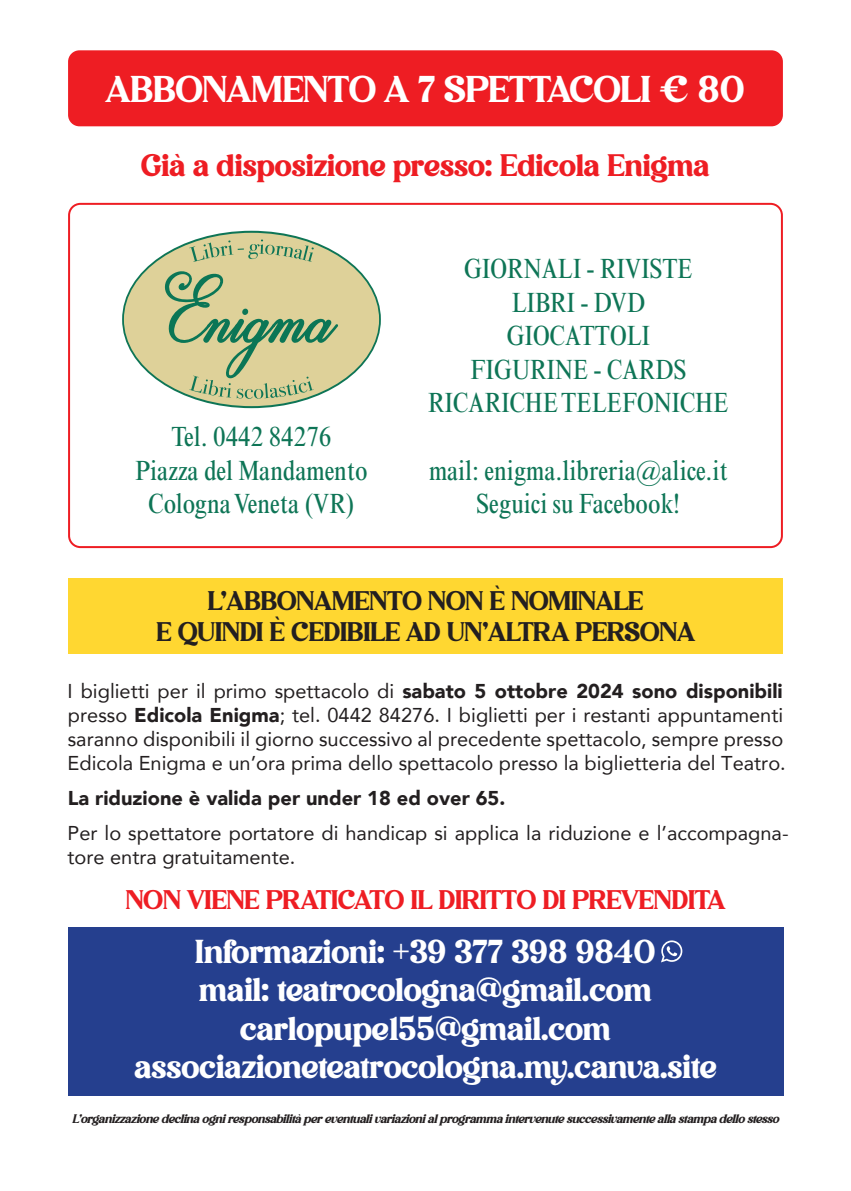
<style>
.page{position:relative;width:851px;height:1191px;background:#fff}
.page>*{position:absolute;margin:0;border:0;box-sizing:border-box;transform-origin:0 0}
.t1{font:36px "Avigea";color:#fff}
.t2{font:32px/38.4px "Avigea";color:#fff;text-align:center}
.t3{font:30px "Avigea";color:#ee1d23}
.t4{font:condensed 28px/33.6px "Times New Roman MT Std";color:#0e7556;text-align:center}
.t5{font:26px/31.2px "Avigea";color:#231f20;text-align:center}
.t6{font:26px "Avigea";color:#ee1d23}
.t7{font:20px/24px "Avenir";color:#231f20}
.t8{font:900 20px "Avenir";color:#231f20}
.t9{font:italic 12px "Avigea";letter-spacing:-.02em;color:#231f20}
.s1{font-weight:900}
</style>
<div class="page">
<div style="left:69px;top:926px;width:714px;height:169px;background:#253f8e"></div>
<div style="left:68px;top:50px;width:714px;height:76px;background:#ee1d23;border-radius:11px"></div>
<div style="left:68px;top:577px;width:714px;height:76px;background:#ffd731"></div>
<div style="left:68px;top:203px;width:714px;height:345px;border:2px solid #ee1d23;border-radius:11px"></div>
<svg style="left:122px;top:231px;width:259px;height:177px;fill:#ded199"></svg>
<svg style="left:189px;top:239px;width:125px;height:23px"></svg>
<svg style="left:163px;top:271px;width:175px;height:128px"></svg>
<svg style="left:661px;top:940px;width:21px;height:22px"></svg>
<h1 class="t1" style="left:106px;top:67px;width:640px">ABBONAMENTO A 7 SPETTACOLI € 80</h1>
<h3 class="t3" style="left:141px;top:147px;width:569px">Già a disposizione presso: Edicola Enigma</h3>
<h3 class="t4" style="left:135px;top:420px;width:234px">Tel. 0442 84276<br>Piazza del Mandamento<br>Cologna Veneta (VR)</h3>
<h3 class="t4" style="left:428px;top:252px;width:302px">GIORNALI - RIVISTE<br>LIBRI - DVD<br>GIOCATTOLI<br>FIGURINE - CARDS<br>RICARICHE TELEFONICHE</h3>
<h3 class="t4" style="left:429px;top:453px;width:300px">mail: enigma.libreria@alice.it<br>Seguici su Facebook!</h3>
<h3 class="t5" style="left:156px;top:585px;width:539px">L’ABBONAMENTO NON È NOMINALE<br>E QUINDI È CEDIBILE AD UN’ALTRA PERSONA</h3>
<p class="t7" style="left:68px;top:678px;width:719px">I biglietti per il primo spettacolo di <span class="s1">sabato 5 ottobre 2024 sono disponibili </span>presso <span class="s1">Edicola Enigma</span>; tel. 0442 84276. I biglietti per i restanti appuntamenti saranno disponibili il giorno successivo al precedente spettacolo, sempre presso Edicola Enigma e un’ora prima dello spettacolo presso la biglietteria del Teatro.</p>
<p class="t8" style="left:68px;top:781px;width:439px">La riduzione è valida per under 18 ed over 65.</p>
<p class="t7" style="left:67px;top:820px;width:722px">Per lo spettatore portatore di handicap si applica la riduzione e l’accompagna&shy;tore entra gratuitamente.</p>
<h3 class="t6" style="left:126px;top:884px;width:601px">NON VIENE PRATICATO IL DIRITTO DI PREVENDITA</h3>
<h2 class="t2" style="left:134px;top:933px;width:583px">Informazioni: +39 377 398 9840<br>mail: teatrocologna@gmail.com carlopupe155@gmail.com associazioneteatrocologna.my.canva.site</h2>
<p class="t9" style="left:72px;top:1111px;width:708px">L’organizzazione declina ogni responsabilità per eventuali variazioni al programma intervenute successivamente alla stampa dello stesso</p>
</div>
